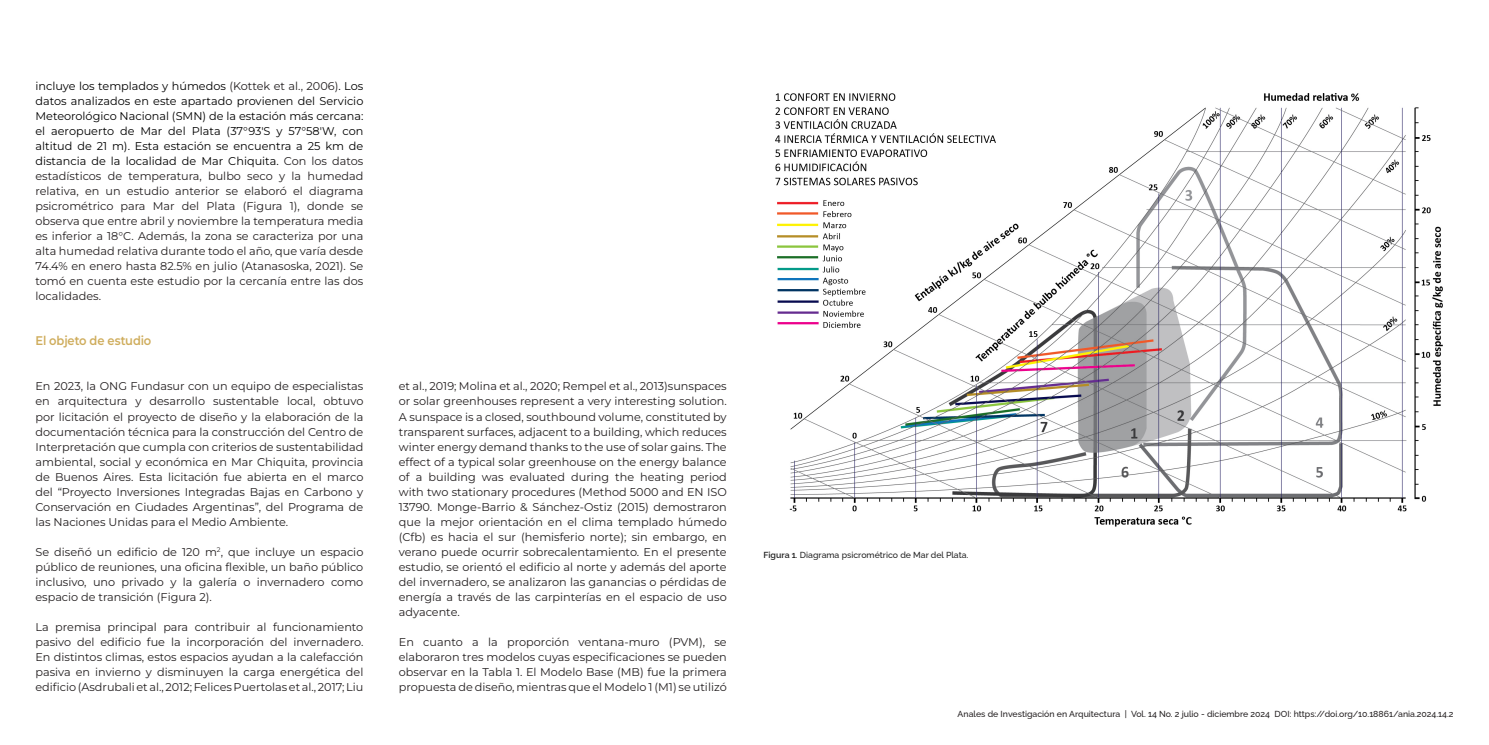
<style>
.page{position:relative;width:1489px;height:745px;background:#fff}
.page>*{position:absolute;margin:0;border:0;box-sizing:border-box;transform-origin:0 0}
.Subtítulo_1{font:100 12.5px "Montserrat";letter-spacing:-.01em;color:#cfad5d;scale:.92 1}
.Textos{font:100 11.25px/15px "Montserrat";color:#231f20;text-align:justify}
.t1{font:500 8.75px "Raleway";color:#231f20}
.Imágenes_Descripción_-_fuentes{font:500 8.75px "Raleway";color:#222}
.s1{color:#000}
.s2{font-weight:600}
</style>
<div class="page">
<img style="left:775px;top:93px;width:668px;height:434px">
<p class="Textos" style="left:35px;top:78px;width:329px"><span class="s1">incluye los templados y húmedos</span> (Kottek et al., 2006)<span class="s1">. Los datos analizados en este apartado provienen del Servicio Meteorológico Nacional (SMN) de la estación más cercana: el aeropuerto de Mar del Plata (37°93′S y 57°58′W, con altitud de 21 m). Esta estación se encuentra a 25 km de distancia de la localidad de Mar Chiquita.</span> Con los datos estadísticos de temperatura, bulbo seco y la humedad relativa, en un estudio anterior se elaboró el diagrama psicrométrico para Mar del Plata (Figura 1), donde se observa que entre abril y noviembre la temperatura media es inferior a 18°C. Además, la zona se caracteriza por una alta humedad relativa durante todo el año, que varía desde 74.4% en enero hasta 82.5% en julio (Atanasoska, 2021). Se tomó en cuenta este estudio por la cercanía entre las dos localidades.</p>
<p class="Subtítulo_1" style="left:35px;top:332px;width:127px">El objeto de estudio</p>
<p class="Textos" style="left:35px;top:378px;width:329px">En 2023, la ONG Fundasur con un equipo de especialistas en arquitectura y desarrollo sustentable local, obtuvo por licitación el proyecto de diseño y la elaboración de la documentación técnica para la construcción del Centro de Interpretación que cumpla con criterios de sustentabilidad ambiental, social y económica en Mar Chiquita, provincia de Buenos Aires. Esta licitación fue abierta en el marco del “Proyecto Inversiones Integradas Bajas en Carbono y Conservación en Ciudades Argentinas”, del Programa de las Naciones Unidas para el Medio Ambiente.</p>
<p class="Textos" style="left:35px;top:543px;width:329px">Se diseñó un edificio de 120 m<sup>2</sup>, que incluye un espacio público de reuniones, una oficina flexible, un baño público inclusivo, uno privado y la galería o invernadero como espacio de transición (Figura 2).</p>
<p class="Textos" style="left:35px;top:618px;width:329px">La premisa principal para contribuir al funcionamiento pasivo del edificio fue la incorporación del invernadero.<br>En distintos climas, estos espacios ayudan a la calefacción pasiva en invierno y disminuyen la carga energética del edificio (Asdrubali et al., 2012; Felices Puertolas et al., 2017; Liu</p>
<p class="Textos" style="left:399px;top:378px;width:329px">et al., 2019; Molina et al., 2020; Rempel et al., 2013)sunspaces or solar greenhouses represent a very interesting solution.<br>A sunspace is a closed, southbound volume, constituted by transparent surfaces, adjacent to a building, which reduces winter energy demand thanks to the use of solar gains. The effect of a typical solar greenhouse on the energy balance of a building was evaluated during the heating period with two stationary procedures (Method 5000 and EN ISO 13790. Monge-Barrio &amp; Sánchez-Ostiz (2015) demostraron que la mejor orientación en el clima templado húmedo (Cfb) es hacia el sur (hemisferio norte); sin embargo, en verano puede ocurrir sobrecalentamiento. En el presente estudio, se orientó el edificio al norte y además del aporte del invernadero, se analizaron las ganancias o pérdidas de energía a través de las carpinterías en el espacio de uso adyacente.</p>
<p class="Textos" style="left:399px;top:633px;width:329px">En cuanto a la proporción ventana-muro (PVM), se elaboraron tres modelos cuyas especificaciones se pueden observar en la Tabla 1. El Modelo Base (MB) fue la primera propuesta de diseño, mientras que el Modelo 1 (M1) se utilizó</p>
<p class="Imágenes_Descripción_-_fuentes" style="left:763px;top:547px;width:206px"><span class="s2">Figura 1</span>. Diagrama psicrométrico de Mar del Plata.</p>
<p class="t1" style="left:957px;top:706px;width:497px">Anales de Investigación en Arquitectura | Vol. 14 No. 2 julio - diciembre 2024 DOI: https://doi.org/10.18861/ania.2024.14.2</p>
</div>
